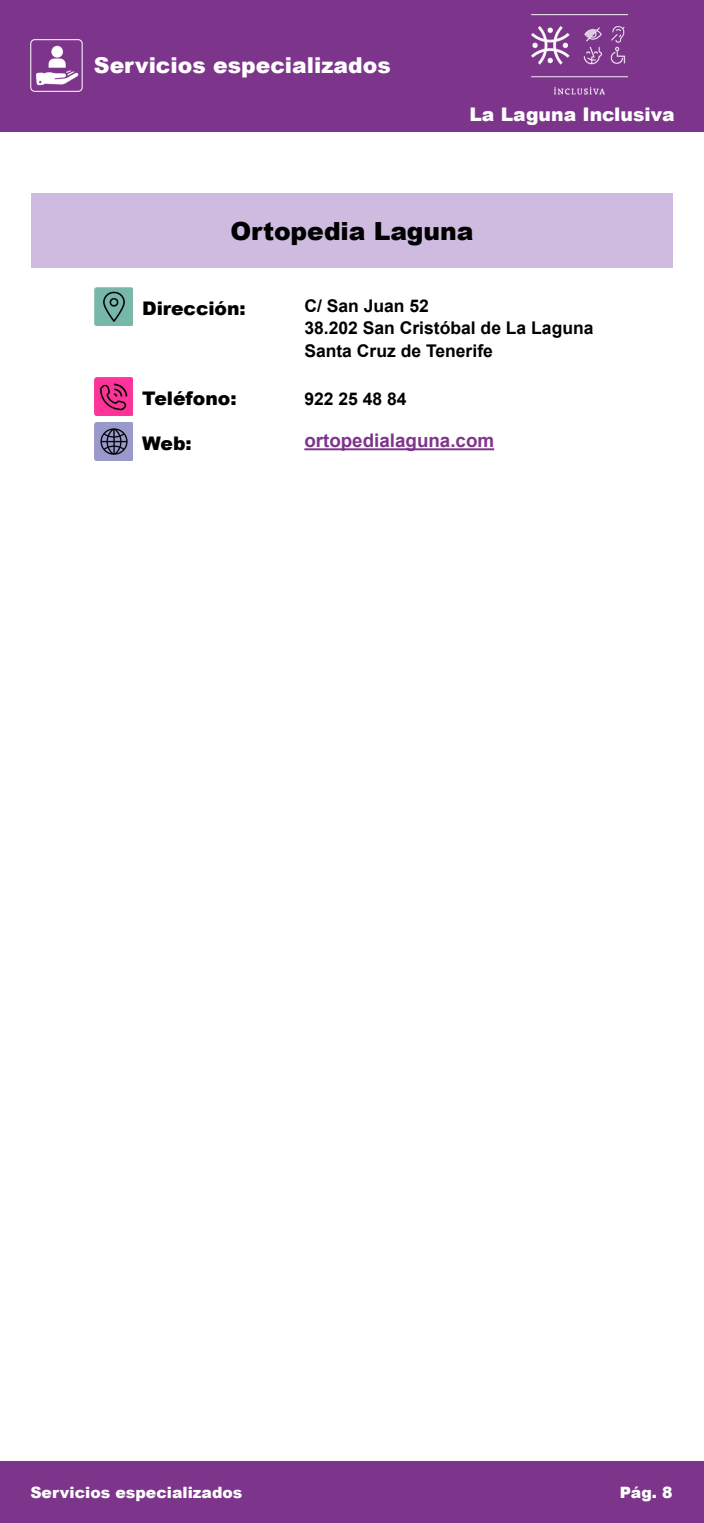
<style>
.page{position:relative;width:704px;height:1523px;background:#fff}
.page>*{position:absolute;margin:0;border:0;box-sizing:border-box;transform-origin:0 0}
.Titulo_texto_base{font:900 25px "Arial";color:#000}
.t1{font:900 21.88px "Arial";color:#fff}
.Tabla_inicial_1{font:900 18.75px "Arial";letter-spacing:-.005em;color:#000}
.Tabla_inicial_2{font:700 18.75px "Arial";color:#7d348b}
.t2{font:900 18.75px "Arial";color:#fff}
.Tabla_inicial_2-2{font:700 17.5px "Arial";color:#000}
.t3{font:900 15.62px "Arial";color:#fff}
</style>
<div class="page">
<div style="left:0;top:0;width:703px;height:131px;background:#7d348b"></div>
<div style="left:0;top:1460px;width:703px;height:62px;background:#7d348b"></div>
<img style="left:531px;top:14px;width:96px;height:81px">
<img style="left:30px;top:39px;width:53px;height:53px">
<img style="left:95px;top:288px;width:38px;height:38px">
<img style="left:95px;top:377px;width:38px;height:39px">
<img style="left:95px;top:422px;width:38px;height:39px">
<hr style="left:304px;top:448px;width:190px;height:2px;background:#7d348b">
<div style="left:31px;top:193px;width:641px;height:75px;background:#cebbdf"></div>
<p class="t1" style="left:94px;top:50px;width:298px">Servicios especializados</p>
<p class="t2" style="left:469px;top:101px;width:207px">La Laguna Inclusiva</p>
<p class="Titulo_texto_base" style="left:230px;top:212px;width:244px">Ortopedia Laguna</p>
<p class="Tabla_inicial_1" style="left:142px;top:295px;width:105px">Dirección:</p>
<p class="Tabla_inicial_2-2" style="left:304px;top:293px;width:126px">C/ San Juan 52</p>
<p class="Tabla_inicial_2-2" style="left:304px;top:316px;width:290px">38.202 San Cristóbal de La Laguna</p>
<p class="Tabla_inicial_2-2" style="left:304px;top:338px;width:190px">Santa Cruz de Tenerife</p>
<p class="Tabla_inicial_1" style="left:142px;top:384px;width:96px">Teléfono:</p>
<p class="Tabla_inicial_2-2" style="left:304px;top:386px;width:104px">922 25 48 84</p>
<p class="Tabla_inicial_1" style="left:142px;top:429px;width:51px">Web:</p>
<p class="Tabla_inicial_2" style="left:304px;top:427px;width:191px">ortopedialaguna.com</p>
<p class="t3" style="left:30px;top:1480px;width:213px">Servicios especializados</p>
<p class="t3" style="left:619px;top:1480px;width:54px">Pág. 8</p>
</div>
